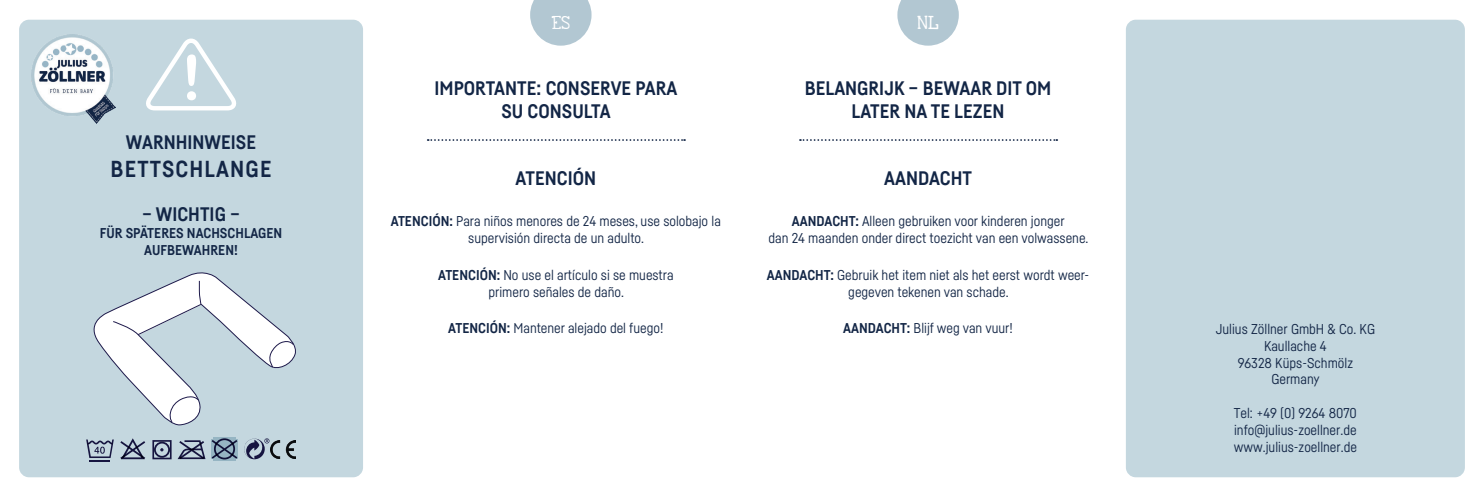
<style>
.page{position:relative;width:1484px;height:497px;background:#fff}
.page>*{position:absolute;margin:0;border:0;box-sizing:border-box;transform-origin:0 0}
.t1{font:61.95px "Arial Rounded MT Bold";color:#fff}
.t2{font:700 22.75px "Fabrikat";letter-spacing:.05em;color:#132646}
.t3{font:700 19.25px/23.1px "Fabrikat";color:#132646;text-align:center}
.t4{font:15.75px "KG Be Still And Know";color:#fff}
.t5{font:14px/16.8px "Fabrikat";color:#132646;text-align:center}
.t6{font:700 14px/16.8px "Fabrikat";color:#132646;text-align:center}
.s1{font-weight:700}
</style>
<div class="page">
<div style="left:1125px;top:20px;width:339px;height:456px;background:#c4d7df;border-radius:10px"></div>
<div style="left:19px;top:20px;width:344px;height:456px;background:#c4d7df;border-radius:10px"></div>
<svg style="left:897px;top:0;width:61px;height:46px"></svg>
<svg style="left:530px;top:0;width:61px;height:46px;background:#bed0d9"></svg>
<svg style="left:93px;top:272px;width:203px;height:153px"></svg>
<svg style="left:107px;top:276px;width:106px;height:64px"></svg>
<svg style="left:169px;top:394px;width:30px;height:29px"></svg>
<svg style="left:267px;top:337px;width:27px;height:30px"></svg>
<svg style="left:146px;top:38px;width:90px;height:73px"></svg>
<hr style="left:89px;top:459px;width:21px;height:2px;background:#1d194a">
<svg style="left:86px;top:438px;width:60px;height:22px"></svg>
<div style="left:152px;top:439px;width:20px;height:19px;border:2px solid #1d194a"></div>
<div style="left:154px;top:441px;width:16px;height:16px;border:2px solid #1d194a;border-radius:50%"></div>
<svg style="left:177px;top:440px;width:29px;height:20px"></svg>
<svg style="left:244px;top:438px;width:25px;height:20px"></svg>
<div style="left:214px;top:438px;width:21px;height:21px;border:2px solid #1d194a;border-radius:50%"></div>
<svg style="left:212px;top:439px;width:25px;height:19px"></svg>
<img style="left:271px;top:440px;width:25px;height:17px">
<svg style="left:427px;top:139px;width:258px;height:2px"></svg>
<svg style="left:800px;top:139px;width:257px;height:2px"></svg>
<img style="left:31px;top:34px;width:85px;height:90px">
<h1 class="t1" style="left:181px;top:41px;width:22px">!</h1>
<h3 class="t3" style="left:126px;top:130px;width:132px">WARNHINWEISE</h3>
<h2 class="t2" style="left:111px;top:154px;width:162px">BETTSCHLANGE</h2>
<h3 class="t3" style="left:142px;top:202px;width:99px">– WICHTIG –</h3>
<p class="t6" style="left:100px;top:224px;width:184px">FÜR SPÄTERES NACHSCHLAGEN<br>AUFBEWAHREN!</p>
<p class="t4" style="left:551px;top:13px;width:20px">ES</p>
<p class="t4" style="left:917px;top:13px;width:23px">NL</p>
<h3 class="t3" style="left:434px;top:76px;width:244px">IMPORTANTE: CONSERVE PARA<br>SU CONSULTA</h3>
<h3 class="t3" style="left:515px;top:165px;width:82px">ATENCIÓN</h3>
<p class="t5" style="left:391px;top:212px;width:331px"><span class="s1">ATENCIÓN:</span> Para niños menores de 24 meses, use solobajo la supervisión directa de un adulto.</p>
<p class="t5" style="left:438px;top:265px;width:237px"><span class="s1">ATENCIÓN:</span> No use el artículo si se muestra primero señales de daño.</p>
<p class="t5" style="left:448px;top:319px;width:217px"><span class="s1">ATENCIÓN:</span> Mantener alejado del fuego!</p>
<h3 class="t3" style="left:804px;top:76px;width:248px">BELANGRIJK – BEWAAR DIT OM<br>LATER NA TE LEZEN</h3>
<h3 class="t3" style="left:884px;top:165px;width:89px">AANDACHT</h3>
<p class="t5" style="left:768px;top:212px;width:321px"><span class="s1">AANDACHT:</span> Alleen gebruiken voor kinderen jonger<br>dan 24 maanden onder direct toezicht van een volwassene.</p>
<p class="t5" style="left:767px;top:265px;width:324px"><span class="s1">AANDACHT:</span> Gebruik het item niet als het eerst wordt weer&shy;gegeven tekenen van schade.</p>
<p class="t5" style="left:843px;top:319px;width:171px"><span class="s1">AANDACHT:</span> Blijf weg van vuur!</p>
<p class="t5" style="left:1215px;top:320px;width:161px">Julius Zöllner GmbH &amp; Co. KG<br>Kaullache 4<br>96328 Küps-Schmölz<br>Germany</p>
<p class="t5" style="left:1233px;top:404px;width:125px;text-align:justify">Tel: +49 (0) 9264 8070 info@julius-zoellner.de www.julius-zoellner.de</p>
</div>
